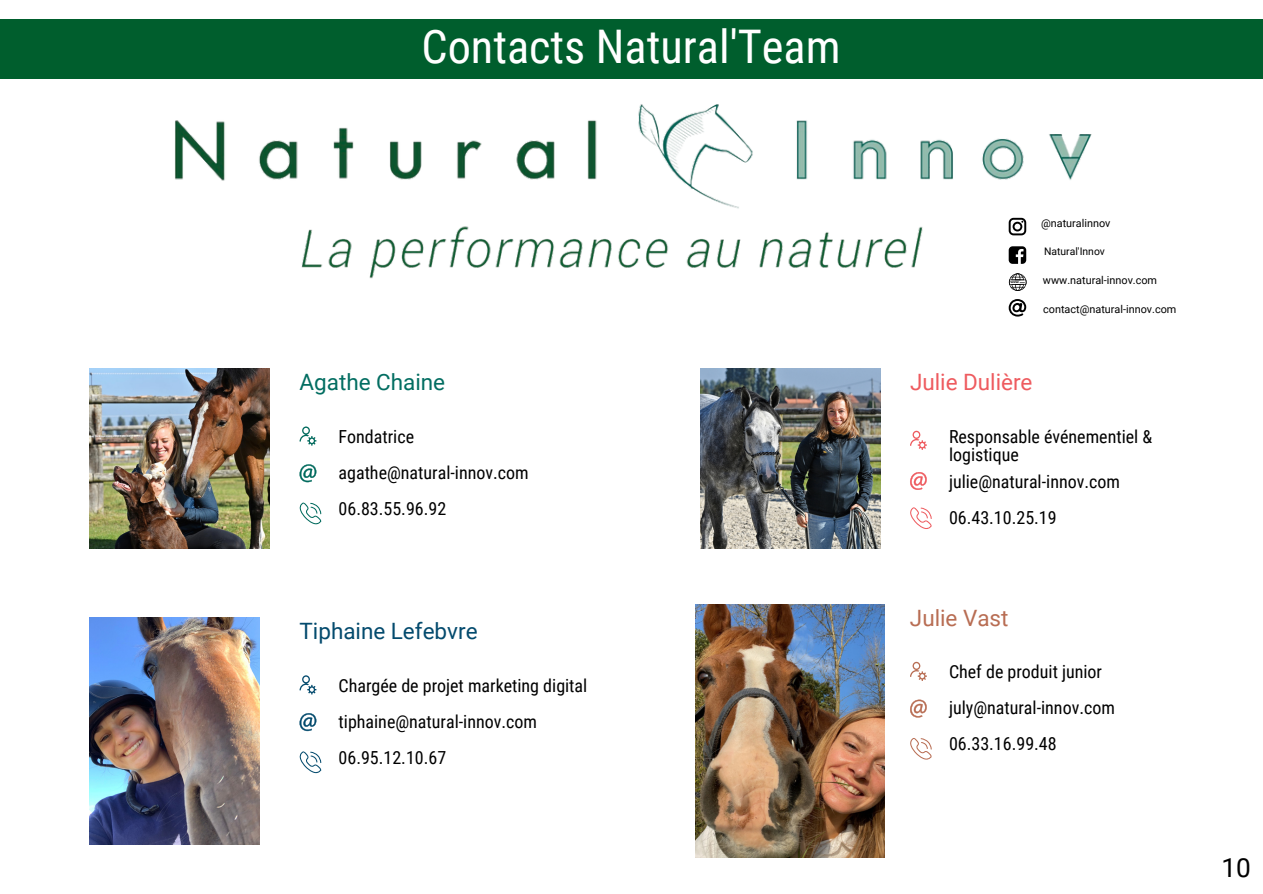
<style>
.page{position:relative;width:1263px;height:894px;background:#fff}
.page>*{position:absolute;margin:0;border:0;box-sizing:border-box;transform-origin:0 0}
.t1{font:46.35px "Roboto Condensed";color:#fff}
.t2{font:26.25px "Roboto";color:#000}
.t3{font:22.5px "Roboto";color:#034a6d}
.t4{font:22.5px "Roboto";color:#026d61}
.t5{font:22.5px "Roboto";color:#ee5b5f}
.t6{font:22.5px "Roboto";color:#b86d53}
.t7{font:18px/36px "Roboto Condensed";color:#000}
.t8{font:10.8px "Roboto";color:#000}
.t9{font:10.35px "Roboto";color:#000}
</style>
<div class="page">
<div style="left:0;top:19px;width:1263px;height:59px;background:#005e2d"></div>
<img style="left:89px;top:368px;width:180px;height:180px">
<img style="left:700px;top:368px;width:180px;height:180px">
<img style="left:696px;top:604px;width:188px;height:253px">
<img style="left:89px;top:617px;width:170px;height:226px">
<svg style="left:300px;top:464px;width:16px;height:18px"></svg>
<svg style="left:300px;top:426px;width:16px;height:19px"></svg>
<svg style="left:300px;top:502px;width:22px;height:22px"></svg>
<svg style="left:910px;top:472px;width:17px;height:18px"></svg>
<svg style="left:910px;top:430px;width:17px;height:20px"></svg>
<svg style="left:910px;top:507px;width:22px;height:22px"></svg>
<svg style="left:300px;top:713px;width:16px;height:18px"></svg>
<svg style="left:300px;top:675px;width:16px;height:19px"></svg>
<svg style="left:300px;top:751px;width:22px;height:21px"></svg>
<svg style="left:910px;top:699px;width:17px;height:18px"></svg>
<svg style="left:910px;top:661px;width:17px;height:19px"></svg>
<svg style="left:910px;top:738px;width:22px;height:21px"></svg>
<img style="left:149px;top:78px;width:964px;height:140px">
<img style="left:287px;top:198px;width:652px;height:81px">
<svg style="left:1009px;top:218px;width:17px;height:17px"></svg>
<svg style="left:1009px;top:273px;width:17px;height:18px"></svg>
<svg style="left:1009px;top:246px;width:17px;height:18px"></svg>
<svg style="left:1009px;top:299px;width:17px;height:17px"></svg>
<h1 class="t1" style="left:422px;top:20px;width:421px">Contacts Natural'Team</h1>
<p class="t4" style="left:300px;top:369px;width:147px">Agathe Chaine</p>
<p class="t7" style="left:339px;top:418px;width:192px">Fondatrice agathe@natural-innov.com<br>06.83.55.96.92</p>
<p class="t3" style="left:300px;top:618px;width:180px">Tiphaine Lefebvre</p>
<p class="t7" style="left:339px;top:667px;width:250px">Chargée de projet marketing digital tiphaine@natural-innov.com<br>06.95.12.10.67</p>
<p class="t8" style="left:1041px;top:217px;width:71px">@naturalinnov</p>
<p class="t9" style="left:1044px;top:245px;width:62px">Natural'Innov</p>
<p class="t8" style="left:1043px;top:274px;width:116px">www.natural-innov.com</p>
<p class="t8" style="left:1043px;top:303px;width:135px">contact@natural-innov.com</p>
<p class="t5" style="left:910px;top:369px;width:124px">Julie Dulière</p>
<p class="t7" style="left:949px;top:427px;width:205px;line-height:18px">Responsable événementiel &amp; logistique</p>
<p class="t7" style="left:949px;top:463px;width:172px">julie@natural-innov.com<br>06.43.10.25.19</p>
<p class="t6" style="left:910px;top:604px;width:100px">Julie Vast</p>
<p class="t7" style="left:949px;top:654px;width:167px">Chef de produit junior july@natural-innov.com<br>06.33.16.99.48</p>
<h2 class="t2" style="left:1221px;top:852px;width:31px">10</h2>
</div>
